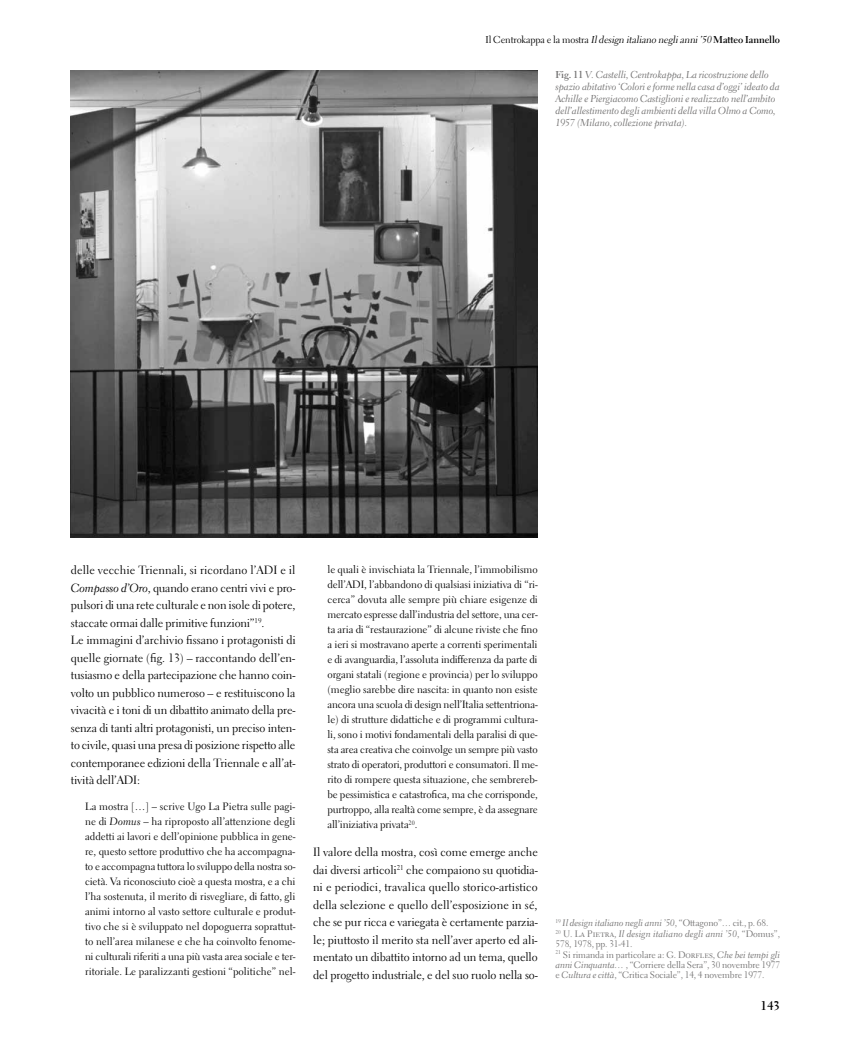
<style>
.page{position:relative;width:851px;height:1063px;background:#fff}
.page>*{position:absolute;margin:0;border:0;box-sizing:border-box;transform-origin:0 0}
.t1{font:700 12.5px "Electra LT Std";color:#000}
.t2{font:11.88px/17.5px "Electra LT Std";letter-spacing:-.01em;color:#000}
.t3{font:10.62px/15px "Electra LT Std";letter-spacing:-.01em;color:#000;text-align:justify}
.t4{font:10px/12px "Electra LT Std Cursive";letter-spacing:-.01em;color:#706f6f}
.t5{font:italic 10px "Electra LT Std";color:#000}
.t6{font:9.38px/10.4px "Electra LT Std";letter-spacing:-.01em;color:#706f6f}
.t7{font:9.38px/10.4px "Electra LT Std Cursive";letter-spacing:-.005em;color:#706f6f}
.s1{font-style:normal}
.s2{font-weight:700;font-style:normal}
.s3{font-family:"Electra LT Std";font-weight:700}
.s4{font-family:"Electra LT Std Cursive"}
.s5{font-family:"Electra LT Std"}
</style>
<div class="page">
<img style="left:71px;top:71px;width:466px;height:466px">
<p class="t5" style="left:485px;top:33px;width:296px"><span class="s1">Il Centrokappa e la mostra</span> Ildesign italiano neglianni’50<span class="s2">Matteo Iannello</span></p>
<p class="t4" style="left:555px;top:69px;width:226px"><span class="s3">Fig. 11</span> V. Castelli, Centrokappa, La ricostruzione dello spazio abitativo ‘Colori e forme nella casa d’oggi’ ideato da Achille e Piergiacomo Castiglioni e realizzato nell’ambito dell’allestimento degli ambienti della villa Olmo a Como, 1957 (Milano, collezione privata).</p>
<p class="t2" style="left:71px;top:561px;width:226px">delle vecchie Triennali, si ricordano l’ADI e il <span class="s4">Compasso d’Oro</span>, quando erano centri vivi e pro&shy;pulsori di una rete culturale e non isole di potere, staccate ormai dalle primitive funzioni”<sup>19</sup>.<br>Le immagini d’archivio fissano i protagonisti di quelle giornate (fig. 13) – raccontando dell’en&shy;tusiasmo e della partecipazione che hanno coin&shy;volto un pubblico numeroso – e restituiscono la vivacità e i toni di un dibattito animato della pre&shy;senza di tanti altri protagonisti, un preciso inten&shy;to civile, quasi una presa di posizione rispetto alle contemporanee edizioni della Triennale e all’at&shy;tività dell’ADI:</p>
<p class="t3" style="left:85px;top:799px;width:212px">La mostra […] – scrive Ugo La Pietra sulle pagi&shy;ne di <span class="s4">Domus</span> – ha riproposto all’attenzione degli addetti ai lavori e dell’opinione pubblica in gene&shy;re, questo settore produttivo che ha accompagna&shy;to e accompagna tuttora lo sviluppo della nostra so&shy;cietà. Va riconosciuto cioè a questa mostra, e a chi l’ha sostenuta, il merito di risvegliare, di fatto, gli animi intorno al vasto settore culturale e produt&shy;tivo che si è sviluppato nel dopoguerra soprattut&shy;to nell’area milanese e che ha coinvolto fenome&shy;ni culturali riferiti a una più vasta area sociale e ter&shy;ritoriale. Le paralizzanti gestioni “politiche” nel-</p>
<p class="t3" style="left:327px;top:562px;width:212px">le quali è invischiata la Triennale, l’immobilismo dell’ADI, l’abbandono di qualsiasi iniziativa di “ri&shy;cerca” dovuta alle sempre più chiare esigenze di mercato espresse dall’industria del settore, una cer&shy;ta aria di “restaurazione” di alcune riviste che fino a ieri si mostravano aperte a correnti sperimentali e di avanguardia, l’assoluta indifferenza da parte di organi statali (regione e provincia) per lo sviluppo (meglio sarebbe dire nascita: in quanto non esiste ancora una scuola di design nell’Italia settentriona&shy;le) di strutture didattiche e di programmi cultura&shy;li, sono i motivi fondamentali della paralisi di que&shy;sta area creativa che coinvolge un sempre più vasto strato di operatori, produttori e consumatori. Il me&shy;rito di rompere questa situazione, che sembrereb&shy;be pessimistica e catastrofica, ma che corrisponde, purtroppo, alla realtà come sempre, è da assegnare all’iniziativa privata<sup>20</sup>.</p>
<p class="t2" style="left:313px;top:843px;width:226px;text-align:justify">Il valore della mostra, così come emerge anche dai diversi articoli<sup>21</sup> che compaiono su quotidia&shy;ni e periodici, travalica quello storico-artistico della selezione e quello dell’esposizione in sé, che se pur ricca e variegata è certamente parzia&shy;le; piuttosto il merito sta nell’aver aperto ed ali&shy;mentato un dibattito intorno ad un tema, quello del progetto industriale, e del suo ruolo nella so-</p>
<p class="t7" style="left:555px;top:918px;width:226px"><sup>19</sup> Il design italiano negli anni ’50<span class="s5">, “Ottagono”… cit., p. 68.<br></span><sup>20</sup> <span class="s5">U. La Pietra,</span> Il design italiano degli anni ’50<span class="s5">, “Domus”,</span></p>
<p class="t6" style="left:555px;top:939px;width:226px">578, 1978, pp. 31-41.<br><sup>21</sup> Si rimanda in particolare a: G. Dorfles, <span class="s4">Che bei tempi gli anni Cinquanta…</span> , “Corriere della Sera”, 30 novembre 1977 e <span class="s4">Cultura e città</span>, “Critica Sociale”, 14, 4 novembre 1977.</p>
<p class="t1" style="left:760px;top:998px;width:21px">143</p>
</div>
